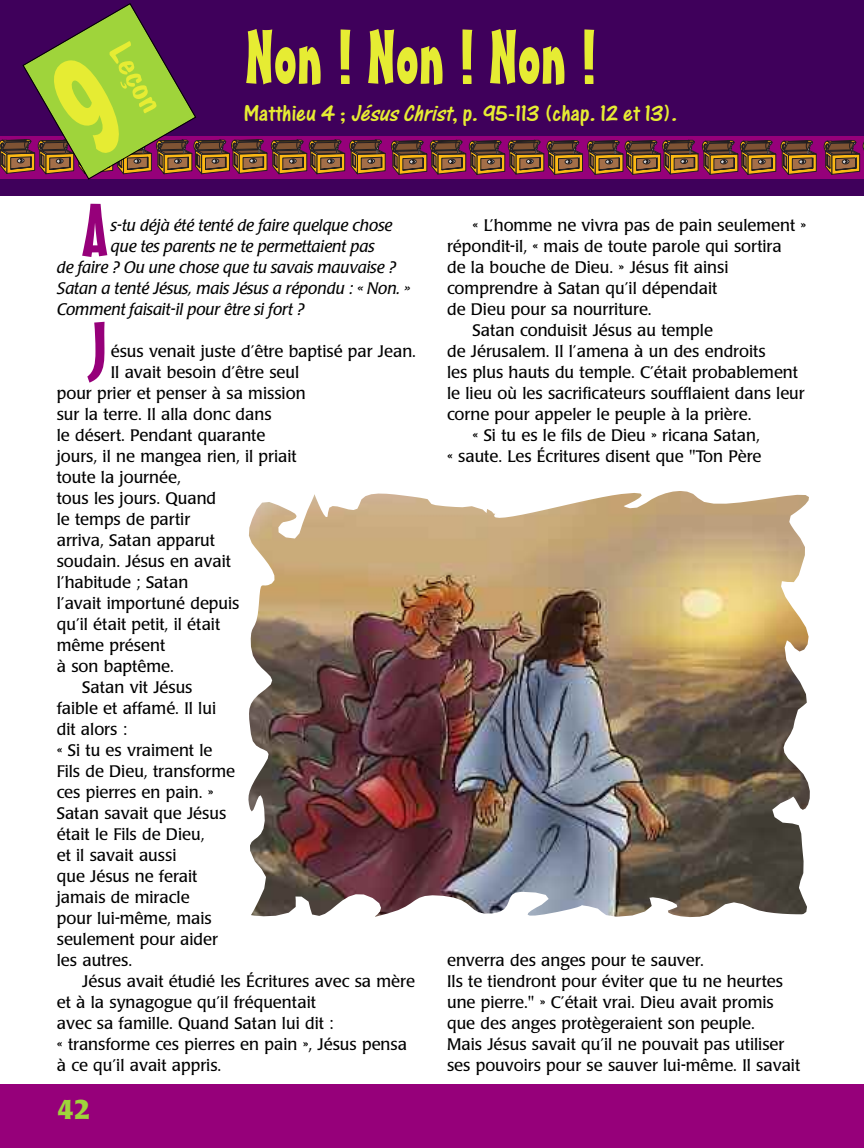
<style>
.page{position:relative;width:864px;height:1148px;background:#fff}
.page>*{position:absolute;margin:0;border:0;box-sizing:border-box;transform-origin:0 0}
.t1{font:75px "Mister Earl BT";color:#e6ec33}
.t2{font:72px "Mister Earl BT";color:#96007a}
.t3{font:33px "Dom Casual D";color:#e6ec33;scale:1.3 1}
.t4{font:700 27px "Poppl Laudatio";color:#9fd43b}
.t5{font:24px "One Stroke Script Plain";color:#e6ec33}
.t6{font:16.5px/21px "Poppl Laudatio";color:#000}
.t7{font:italic 16.5px "Poppl Laudatio";color:#000}
.s1{font-style:italic}
</style>
<div class="page">
<div style="left:0;top:0;width:864px;height:196px;background:#3f005b"></div>
<svg style="left:824px;top:140px;width:40px;height:35px"></svg>
<img style="left:248px;top:491px;width:562px;height:426px">
<div style="left:0;top:1084px;width:864px;height:64px;background:#96007a"></div>
<svg style="left:0;top:3px;width:817px;height:177px"></svg>
<h3 class="t3" style="left:135px;top:35px;width:59px;rotate:60deg">Leçon</h3>
<h1 class="t1" style="left:246px;top:30px;width:352px">Non ! Non ! Non !</h1>
<h3 class="t5" style="left:243px;top:106px;width:435px">Matthieu 4 ; <span class="s1">JésusChrist</span>, p. 95-113 (chap. 12 et 13).</h3>
<h2 class="t2" style="left:83px;top:204px;width:26px">A</h2>
<p class="t7" style="left:111px;top:219px;width:283px">s-tu déjà été tenté de faire quelque chose</p>
<p class="t7" style="left:111px;top:240px;width:265px">que tes parents ne te permettaient pas</p>
<p class="t7" style="left:57px;top:261px;width:341px">de faire ? Ou une chose que tu savais mauvaise ?</p>
<p class="t7" style="left:57px;top:282px;width:355px">Satan a tenté Jésus, mais Jésus a répondu : « Non. »</p>
<p class="t7" style="left:57px;top:303px;width:249px">Comment faisait-il pour être si fort ?</p>
<p class="t6" style="left:111px;top:342px;width:307px">ésus venait juste d’être baptisé par Jean.</p>
<p class="t6" style="left:111px;top:363px;width:190px">Il avait besoin d’être seul</p>
<p class="t6" style="left:57px;top:384px;width:250px">pour prier et penser à sa mission</p>
<p class="t6" style="left:57px;top:405px;width:216px">sur la terre. Il alla donc dans</p>
<p class="t6" style="left:57px;top:426px;width:210px">le désert. Pendant quarante</p>
<p class="t6" style="left:57px;top:447px;width:241px">jours, il ne mangea rien, il priait</p>
<p class="t6" style="left:57px;top:468px;width:126px">toute la journée,</p>
<p class="t6" style="left:57px;top:489px;width:161px">tous les jours. Quand</p>
<p class="t6" style="left:57px;top:510px;width:135px">le temps de partir</p>
<p class="t6" style="left:57px;top:531px;width:160px">arriva, Satan apparut</p>
<p class="t6" style="left:57px;top:552px;width:176px">soudain. Jésus en avait</p>
<p class="t6" style="left:57px;top:573px;width:133px">l’habitude ; Satan</p>
<p class="t6" style="left:57px;top:594px;width:184px">l’avait importuné depuis</p>
<p class="t6" style="left:57px;top:615px;width:165px">qu’il était petit, il était</p>
<p class="t6" style="left:57px;top:636px;width:110px">même présent</p>
<p class="t6" style="left:57px;top:657px;width:119px">à son baptême.</p>
<p class="t6" style="left:82px;top:678px;width:112px">Satan vit Jésus</p>
<p class="t6" style="left:57px;top:699px;width:161px">faible et affamé. Il lui</p>
<p class="t6" style="left:57px;top:720px;width:72px">dit alors :</p>
<p class="t6" style="left:57px;top:741px;width:157px">« Si tu es vraiment le</p>
<p class="t6" style="left:57px;top:762px;width:180px">Fils de Dieu, transforme</p>
<p class="t6" style="left:57px;top:783px;width:158px">ces pierres en pain. »</p>
<p class="t6" style="left:57px;top:804px;width:171px">Satan savait que Jésus</p>
<p class="t6" style="left:57px;top:825px;width:149px">était le Fils de Dieu,</p>
<p class="t6" style="left:57px;top:846px;width:121px">et il savait aussi</p>
<p class="t6" style="left:57px;top:867px;width:142px">que Jésus ne ferait</p>
<p class="t6" style="left:57px;top:888px;width:134px">jamais de miracle</p>
<p class="t6" style="left:57px;top:909px;width:156px">pour lui-même, mais</p>
<p class="t6" style="left:57px;top:930px;width:163px">seulement pour aider</p>
<p class="t6" style="left:57px;top:951px;width:77px">les autres.</p>
<p class="t6" style="left:82px;top:972px;width:334px">Jésus avait étudié les Écritures avec sa mère</p>
<p class="t6" style="left:57px;top:993px;width:261px">et à la synagogue qu’il fréquentait</p>
<p class="t6" style="left:57px;top:1014px;width:278px">avec sa famille. Quand Satan lui dit :</p>
<p class="t6" style="left:57px;top:1035px;width:352px">« transforme ces pierres en pain », Jésus pensa</p>
<p class="t6" style="left:57px;top:1056px;width:166px">à ce qu’il avait appris.</p>
<h2 class="t2" style="left:91px;top:322px;width:18px">J</h2>
<h3 class="t4" style="left:58px;top:1098px;width:34px">42</h3>
<p class="t6" style="left:473px;top:216px;width:335px">« L’homme ne vivra pas de pain seulement »</p>
<p class="t6" style="left:447px;top:237px;width:336px">répondit-il, « mais de toute parole qui sortira</p>
<p class="t6" style="left:447px;top:258px;width:283px">de la bouche de Dieu. » Jésus fit ainsi</p>
<p class="t6" style="left:447px;top:279px;width:272px">comprendre à Satan qu’il dépendait</p>
<p class="t6" style="left:447px;top:300px;width:206px">de Dieu pour sa nourriture.</p>
<p class="t6" style="left:473px;top:321px;width:242px">Satan conduisit Jésus au temple</p>
<p class="t6" style="left:447px;top:342px;width:320px">de Jérusalem. Il l’amena à un des endroits</p>
<p class="t6" style="left:447px;top:363px;width:353px">les plus hauts du temple. C’était probablement</p>
<p class="t6" style="left:447px;top:384px;width:359px">le lieu où les sacrificateurs soufflaient dans leur</p>
<p class="t6" style="left:447px;top:405px;width:306px">corne pour appeler le peuple à la prière.</p>
<p class="t6" style="left:473px;top:426px;width:289px">« Si tu es le fils de Dieu » ricana Satan,</p>
<p class="t6" style="left:447px;top:447px;width:316px">« saute. Les Écritures disent que "Ton Père</p>
<p class="t6" style="left:447px;top:951px;width:355px">enverra des anges pour te sauver.<br>Ils te tiendront pour éviter que tu ne heurtes une pierre." » C’était vrai. Dieu avait promis que des anges protègeraient son peuple.<br>Mais Jésus savait qu’il ne pouvait pas utiliser ses pouvoirs pour se sauver lui-même. Il savait</p>
</div>
